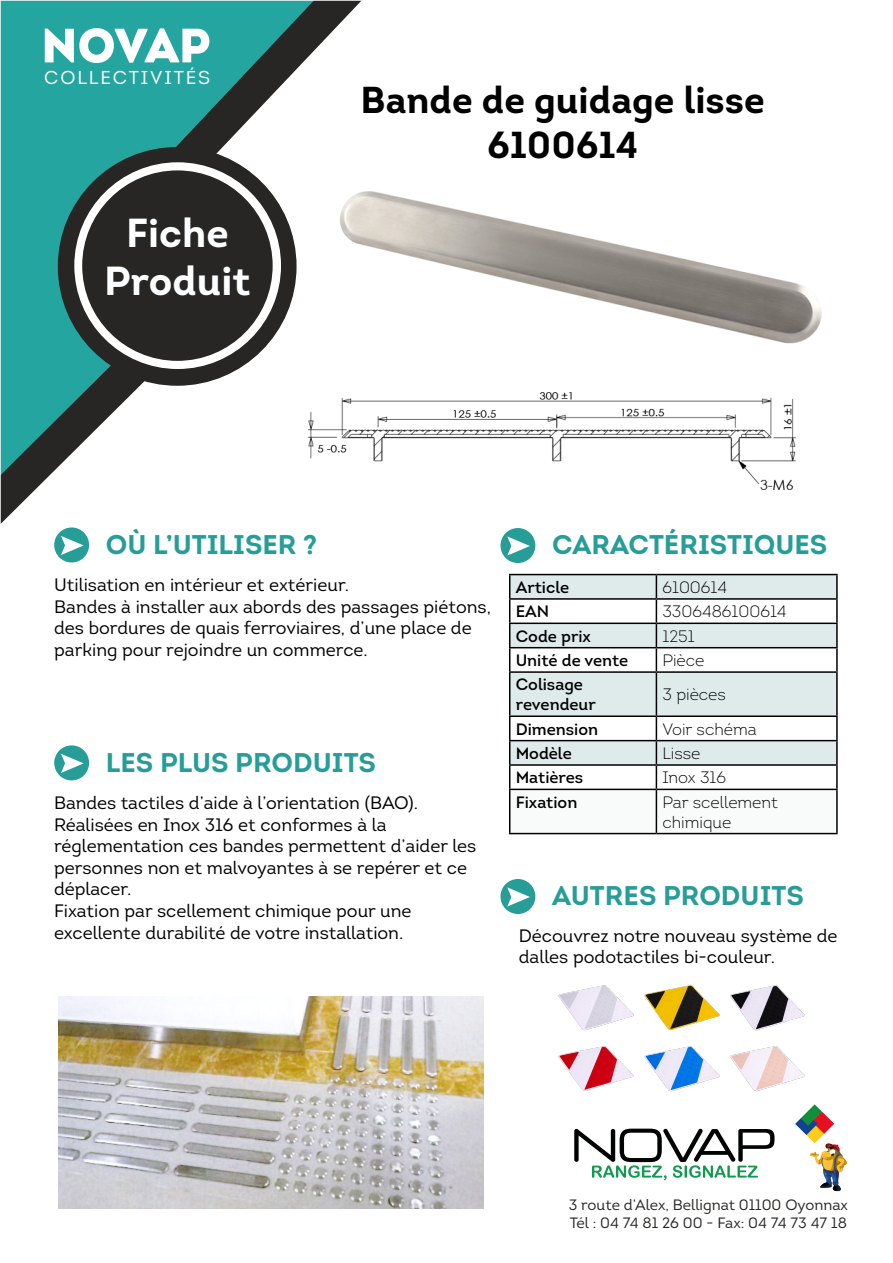
<style>
.page{position:relative;width:893px;height:1263px;background:#fff}
.page>*{position:absolute;margin:0;border:0;box-sizing:border-box;transform-origin:0 0}
.t1{font:700 40.5px/48.6px "Intro";color:#fdfeff;text-align:center}
.t2{font:700 37.5px/45px "Intro";color:#000;text-align:center}
.t3{font:700 27px "Intro";color:#279d98}
.t4{font:18.6px "Intro";letter-spacing:.1em;color:#fff}
.t5{font:18px/21.6px "Intro";color:#000}
.t6{font:300 16.5px/19.8px "Intro";color:#000}
.t7{font:16.5px/19.8px "Intro";color:#000}
.t8{font:15px/18px "Intro";color:#272624}
</style>
<div class="page">
<svg style="left:3px;top:3px;width:293px;height:383px;fill:#25a5a0"></svg>
<svg style="left:3px;top:342px;width:164px;height:180px"></svg>
<div style="left:59px;top:148px;width:237px;height:237px;background:#272624;border-radius:50%"></div>
<div style="left:74px;top:162px;width:207px;height:207px;background:#fff;border-radius:50%"></div>
<div style="left:82px;top:170px;width:191px;height:191px;background:#272624;border-radius:50%"></div>
<svg style="left:45px;top:0;width:317px;height:162px"></svg>
<svg style="left:574px;top:1128px;width:200px;height:52px"></svg>
<img style="left:795px;top:1104px;width:52px;height:88px">
<img style="left:340px;top:191px;width:482px;height:153px">
<img style="left:58px;top:996px;width:426px;height:213px">
<svg style="left:510px;top:575px;width:326px;height:140px;fill:#dfebeb"></svg>
<hr style="left:509px;top:574px;width:147px;height:1px;background:#000">
<hr style="left:656px;top:574px;width:182px;height:1px;background:#000">
<hr style="left:836px;top:575px;width:2px;height:23px;background:#000">
<hr style="left:509px;top:598px;width:147px;height:2px;background:#000">
<hr style="left:656px;top:598px;width:182px;height:2px;background:#000">
<hr style="left:836px;top:600px;width:2px;height:22px;background:#000">
<hr style="left:509px;top:622px;width:147px;height:2px;background:#000">
<hr style="left:656px;top:622px;width:182px;height:2px;background:#000">
<hr style="left:836px;top:624px;width:2px;height:23px;background:#000">
<hr style="left:509px;top:647px;width:147px;height:1px;background:#000">
<svg style="left:509px;top:575px;width:1px;height:96px"></svg>
<hr style="left:656px;top:647px;width:182px;height:1px;background:#000">
<svg style="left:656px;top:575px;width:1px;height:96px"></svg>
<hr style="left:836px;top:648px;width:2px;height:23px;background:#000">
<hr style="left:509px;top:671px;width:147px;height:2px;background:#000">
<hr style="left:509px;top:673px;width:1px;height:42px;background:#000">
<hr style="left:656px;top:671px;width:182px;height:2px;background:#000">
<hr style="left:656px;top:673px;width:1px;height:42px;background:#000">
<hr style="left:836px;top:673px;width:2px;height:42px;background:#000">
<hr style="left:509px;top:715px;width:147px;height:2px;background:#000">
<hr style="left:656px;top:715px;width:182px;height:2px;background:#000">
<hr style="left:836px;top:717px;width:2px;height:23px;background:#000">
<hr style="left:656px;top:740px;width:182px;height:1px;background:#000">
<hr style="left:836px;top:741px;width:2px;height:23px;background:#000">
<hr style="left:656px;top:764px;width:182px;height:2px;background:#000">
<svg style="left:509px;top:717px;width:328px;height:116px"></svg>
<hr style="left:836px;top:766px;width:2px;height:23px;background:#000">
<hr style="left:509px;top:789px;width:147px;height:1px;background:#000">
<hr style="left:509px;top:790px;width:1px;height:43px;background:#000">
<hr style="left:656px;top:789px;width:182px;height:1px;background:#000">
<hr style="left:656px;top:790px;width:1px;height:43px;background:#000">
<hr style="left:836px;top:790px;width:2px;height:43px;background:#000">
<hr style="left:509px;top:833px;width:147px;height:1px;background:#000">
<hr style="left:656px;top:833px;width:182px;height:1px;background:#000">
<div style="left:55px;top:528px;width:33px;height:34px;background:#279d98;border-radius:50%"></div>
<div style="left:54px;top:527px;width:35px;height:35px;border:2px solid #279d98;border-radius:50%"></div>
<svg style="left:61px;top:536px;width:23px;height:19px"></svg>
<div style="left:55px;top:746px;width:33px;height:34px;background:#279d98;border-radius:50%"></div>
<div style="left:54px;top:745px;width:35px;height:35px;border:2px solid #279d98;border-radius:50%"></div>
<svg style="left:61px;top:754px;width:23px;height:19px"></svg>
<div style="left:501px;top:880px;width:34px;height:33px;background:#279d98;border-radius:50%"></div>
<div style="left:500px;top:879px;width:35px;height:35px;border:2px solid #279d98;border-radius:50%"></div>
<svg style="left:507px;top:887px;width:23px;height:19px"></svg>
<div style="left:501px;top:529px;width:34px;height:33px;background:#279d98;border-radius:50%"></div>
<div style="left:500px;top:528px;width:35px;height:35px;border:2px solid #279d98;border-radius:50%"></div>
<svg style="left:507px;top:536px;width:23px;height:20px"></svg>
<img style="left:558px;top:1046px;width:247px;height:46px">
<img style="left:558px;top:985px;width:247px;height:46px">
<img style="left:286px;top:359px;width:510px;height:131px">
<p class="t4" style="left:44px;top:66px;width:167px">COLLECTIVITÉS</p>
<h1 class="t1" style="left:104px;top:208px;width:148px">Fiche<br>Produit</h1>
<h2 class="t2" style="left:361px;top:77px;width:405px">Bande de guidage lisse<br>6100614</h2>
<h3 class="t3" style="left:106px;top:527px;width:213px">OÙ L’UTILISER ?</h3>
<h3 class="t3" style="left:552px;top:527px;width:277px">CARACTÉRISTIQUES</h3>
<p class="t5" style="left:54px;top:574px;width:438px">Utilisation en intérieur et extérieur.<br>Bandes à installer aux abords des passages piétons, des bordures de quais ferroviaires, d’une place de parking pour rejoindre un commerce.</p>
<h3 class="t3" style="left:106px;top:745px;width:272px">LES PLUS PRODUITS</h3>
<p class="t5" style="left:54px;top:792px;width:424px">Bandes tactiles d’aide à l’orientation (BAO).<br>Réalisées en Inox 316 et conformes à la réglementation ces bandes permettent d’aider les personnes non et malvoyantes à se repérer et ce déplacer.<br>Fixation par scellement chimique pour une excellente durabilité de votre installation.</p>
<p class="t7" style="left:516px;top:577px;width:55px">Article</p>
<p class="t6" style="left:662px;top:577px;width:66px">6100614</p>
<p class="t7" style="left:516px;top:602px;width:35px">EAN</p>
<p class="t6" style="left:662px;top:602px;width:125px">3306486100614</p>
<p class="t7" style="left:516px;top:626px;width:77px">Code prix</p>
<p class="t6" style="left:662px;top:626px;width:34px">1251</p>
<p class="t7" style="left:516px;top:650px;width:114px">Unité de vente</p>
<p class="t6" style="left:662px;top:650px;width:44px">Pièce</p>
<p class="t7" style="left:516px;top:675px;width:82px">Colisage revendeur</p>
<p class="t6" style="left:662px;top:685px;width:65px">3 pièces</p>
<p class="t7" style="left:516px;top:719px;width:84px">Dimension</p>
<p class="t6" style="left:662px;top:719px;width:96px">Voir schéma</p>
<p class="t7" style="left:516px;top:743px;width:58px">Modèle</p>
<p class="t6" style="left:662px;top:743px;width:40px">Lisse</p>
<p class="t7" style="left:516px;top:768px;width:69px">Matières</p>
<p class="t6" style="left:662px;top:768px;width:65px">Inox 316</p>
<p class="t7" style="left:516px;top:792px;width:63px">Fixation</p>
<p class="t6" style="left:662px;top:792px;width:117px">Par scellement chimique</p>
<h3 class="t3" style="left:552px;top:878px;width:253px">AUTRES PRODUITS</h3>
<p class="t5" style="left:519px;top:925px;width:320px">Découvrez notre nouveau système de dalles podotactiles bi-couleur.</p>
<p class="t8" style="left:569px;top:1196px;width:281px">3 route d’Alex, Bellignat 01100 Oyonnax<br>Tél : 04 74 81 26 00 - Fax: 04 74 73 47 18</p>
</div>
